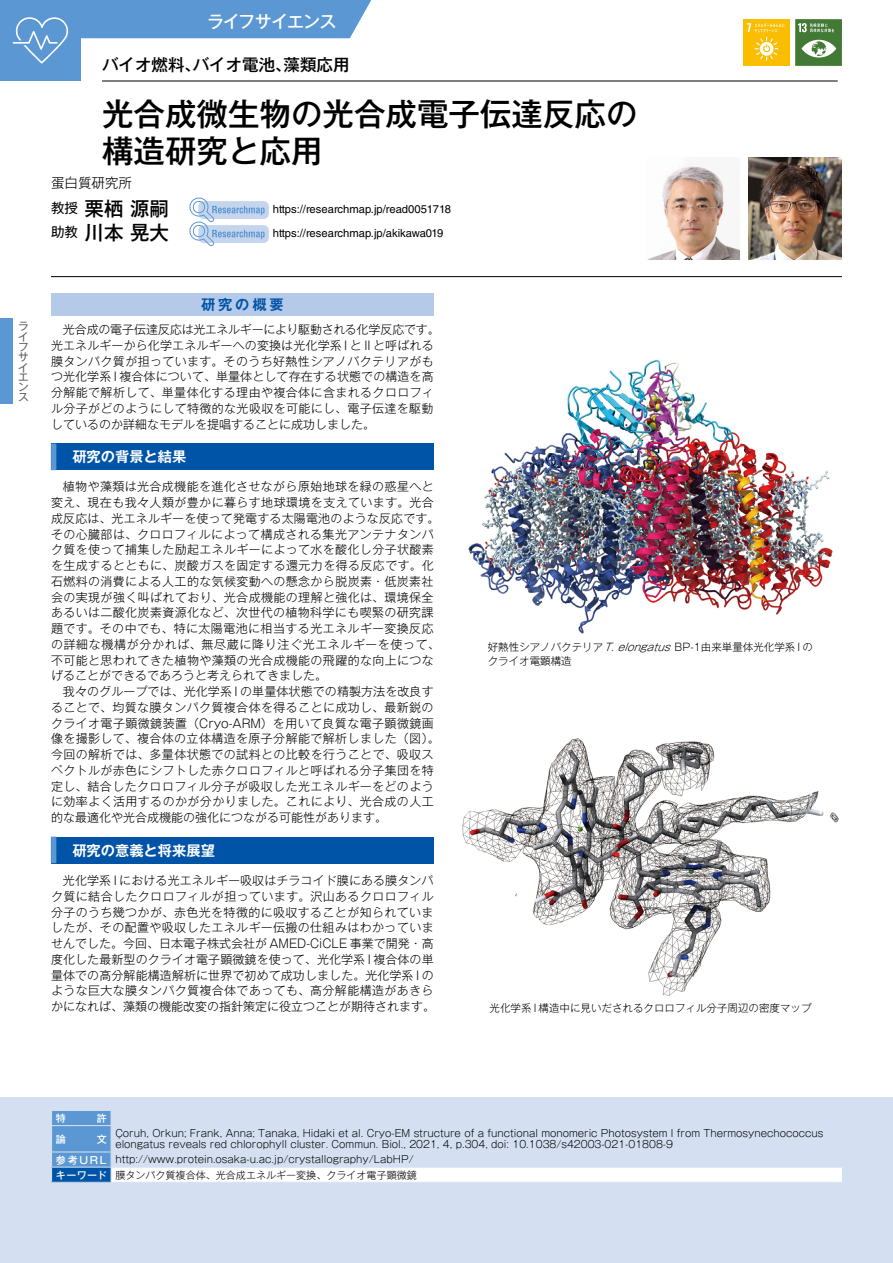
<style>
.page{position:relative;width:893px;height:1263px;background:#fff}
.page>*{position:absolute;margin:0;border:0;box-sizing:border-box;transform-origin:0 0}
.t1{font:500 31.5px/37.5px "Gothic MB101 Pr 6";color:#000}
.t2{font:500 19.5px/24px "Gothic MB101 Pr 6";color:#000}
.t3{font:500 16.95px "Gothic MB101 Pr 6";letter-spacing:-.055em;color:#fff}
.t4{font:500 16.5px "Gothic MB101 Pr 6";color:#000}
.t5{font:700 14.25px "Gothic MB101 Pr 6 De";color:#fff}
.t6{font:700 14.25px "Gothic MB101 Pr 6 De";letter-spacing:.2em;color:#0054a7}
.t7{font:300 13.5px "Gothic MB101 Pr 6";color:#000}
.t8{font:300 12px/15.8px "Gothic MB101 Pr 6";letter-spacing:.03em;color:#000}
.t9{font:300 12px/15.8px "Gothic MB101 Pr 6";letter-spacing:.01em;color:#000}
.t10{font:11.25px/24px "Helvetica LT Std";color:#000}
.t11{font:10.65px/10.2px "Gothic MB101 Pr 6";color:#595757;text-align:justify}
.t12{font:300 10.5px/13.5px "Gothic MB101 Pr 6";color:#000}
.t13{font:300 10.05px/11.2px "Gothic MB101 Pr 6";color:#000}
.t14{font:500 10.05px "Gothic MB101 Pr 6";color:#fff}
.s1{font-weight:400;font-size:13.5px}
.s2{font-size:26.55px;color:#5b97d2}
.s3{font-style:italic}
.s4{font-weight:500;color:#fff}
</style>
<div class="page">
<div style="left:51px;top:293px;width:383px;height:23px;background:#b5cae9"></div>
<div style="left:51px;top:443px;width:383px;height:27px;background:#0054a7"></div>
<div style="left:51px;top:837px;width:383px;height:26px;background:#0054a7"></div>
<div style="left:0;top:1097px;width:893px;height:166px;background:#d4e0f2"></div>
<div style="left:111px;top:1167px;width:731px;height:15px;background:#fff"></div>
<hr style="left:111px;top:1166px;width:732px;height:2px;background:#d4e0f2">
<svg style="left:51px;top:1111px;width:61px;height:71px;background:#5490cc"></svg>
<div style="left:743px;top:19px;width:47px;height:47px;background:#fabd00"></div>
<svg style="left:747px;top:23px;width:38px;height:38px"></svg>
<div style="left:795px;top:19px;width:47px;height:47px;background:#427935"></div>
<svg style="left:801px;top:40px;width:35px;height:18px"></svg>
<svg style="left:798px;top:23px;width:36px;height:9px"></svg>
<hr style="left:51px;top:276px;width:791px;height:1px;background:#000">
<div style="left:198px;top:201px;width:71px;height:18px;background:#c5d5ee;border-radius:5px"></div>
<div style="left:198px;top:225px;width:71px;height:18px;background:#c5d5ee;border-radius:5px"></div>
<svg style="left:189px;top:198px;width:76px;height:48px"></svg>
<img style="left:649px;top:166px;width:91px;height:93px">
<img style="left:748px;top:157px;width:94px;height:102px">
<img style="left:468px;top:359px;width:365px;height:275px">
<img style="left:462px;top:738px;width:377px;height:258px">
<div style="left:0;top:0;width:81px;height:81px;background:#5b97d2"></div>
<hr style="left:892px;top:0;width:1px;height:81px;background:#5b97d2">
<div style="left:81px;top:0;width:291px;height:38px;background:#5b97d2"></div>
<svg style="left:13px;top:17px;width:56px;height:47px"></svg>
<hr style="left:102px;top:81px;width:736px;height:1px;background:#000">
<div style="left:0;top:319px;width:13px;height:85px;background:#5b97d2"></div>
<p class="t11" style="left:18px;top:320px;width:12px">ライフサイエンス</p>
<h3 class="t3" style="left:207px;top:7px;width:131px">ライフサイエンス</h3>
<h3 class="t4" style="left:102px;top:51px;width:249px">バイオ燃料、バイオ電池、藻類応用</h3>
<h1 class="t1" style="left:102px;top:93px;width:537px">光合成微生物の光合成電子伝達反応の構造研究と応用</h1>
<p class="t7" style="left:51px;top:172px;width:82px">蛋白質研究所</p>
<h2 class="t2" style="left:51px;top:195px;width:119px"><span class="s1">教授</span> 栗栖 源嗣<span class="s1">助教</span> 川本 晃大</h2>
<p class="t10" style="left:273px;top:197px;width:180px">https://researchmap.jp/read0051718 https://researchmap.jp/akikawa019</p>
<p class="t6" style="left:201px;top:293px;width:84px">研究の概要</p>
<p class="t9" style="left:51px;top:321px;width:390px;text-indent:12px">光合成の電子伝達反応は光エネルギーにより駆動される化学反応です。光エネルギーから化学エネルギーへの変換は光化学系 I と II と呼ばれる膜タンパク質が担っています。そのうち好熱性シアノバクテリアがもつ光化学系 I 複合体について、単量体として存在する状態での構造を高分解能で解析して、単量体化する理由や複合体に含まれるクロロフィル分子がどのようにして特徴的な光吸収を可能にし、電子伝達を駆動しているのか詳細なモデルを提唱することに成功しました。　</p>
<p class="t5" style="left:51px;top:445px;width:137px"><span class="s2">▍</span> 研究の背景と結果</p>
<p class="t8" style="left:51px;top:478px;width:390px;text-indent:12px">植物や藻類は光合成機能を進化させながら原始地球を緑の惑星へと変え、現在も我々人類が豊かに暮らす地球環境を支えています。光合成反応は、光エネルギーを使って発電する太陽電池のような反応です。その心臓部は、クロロフィルによって構成される集光アンテナタンパク質を使って捕集した励起エネルギーによって水を酸化し分子状酸素を生成するとともに、炭酸ガスを固定する還元力を得る反応です。化石燃料の消費による人工的な気候変動への懸念から脱炭素・低炭素社会の実現が強く叫ばれており、光合成機能の理解と強化は、環境保全あるいは二酸化炭素資源化など、次世代の植物科学にも喫緊の研究課題です。その中でも、特に太陽電池に相当する光エネルギー変換反応の詳細な機構が分かれば、無尽蔵に降り注ぐ光エネルギーを使って、不可能と思われてきた植物や藻類の光合成機能の飛躍的な向上につなげることができるであろうと考えられてきました。</p>
<p class="t8" style="left:51px;top:683px;width:390px;text-indent:12px">我々のグループでは、光化学系 I の単量体状態での精製方法を改良することで、均質な膜タンパク質複合体を得ることに成功し、最新鋭のクライオ電子顕微鏡装置（Cryo-ARM）を用いて良質な電子顕微鏡画像を撮影して、複合体の立体構造を原子分解能で解析しました（図）。今回の解析では、多量体状態での試料との比較を行うことで、吸収スペクトルが赤色にシフトした赤クロロフィルと呼ばれる分子集団を特定し、結合したクロロフィル分子が吸収した光エネルギーをどのように効率よく活用するのかが分かりました。これにより、光合成の人工的な最適化や光合成機能の強化につながる可能性があります。</p>
<p class="t5" style="left:51px;top:838px;width:165px"><span class="s2">▍</span> 研究の意義と将来展望</p>
<p class="t9" style="left:51px;top:872px;width:385px;text-indent:12px">光化学系 I における光エネルギー吸収はチラコイド膜にある膜タンパク質に結合したクロロフィルが担っています。沢山あるクロロフィル分子のうち幾つかが、赤色光を特徴的に吸収することが知られていましたが、その配置や吸収したエネルギー伝搬の仕組みはわかっていませんでした。今回、日本電子株式会社が AMED-CiCLE 事業で開発・高度化した最新型のクライオ電子顕微鏡を使って、光化学系 I 複合体の単量体での高分解能構造解析に世界で初めて成功しました。光化学系 I のような巨大な膜タンパク質複合体であっても、高分解能構造があきらかになれば、藻類の機能改変の指針策定に役立つことが期待されます。</p>
<p class="t12" style="left:488px;top:639px;width:326px">好熱性シアノバクテリア<span class="s3">T.elongatus</span>BP-1由来単量体光化学系 I のクライオ電顕構造</p>
<p class="t12" style="left:490px;top:1000px;width:323px">光化学系 I 構造中に見いだされるクロロフィル分子周辺の密度マップ</p>
<p class="t14" style="left:56px;top:1110px;width:12px">特</p>
<p class="t14" style="left:97px;top:1110px;width:12px">許</p>
<p class="t14" style="left:56px;top:1131px;width:12px">論</p>
<p class="t14" style="left:97px;top:1131px;width:12px">文</p>
<p class="t13" style="left:115px;top:1127px;width:710px">Çoruh, Orkun; Frank, Anna; Tanaka, Hidaki et al. Cryo-EM structure of a functional monomeric Photosystem I from Thermosynechococcus elongatus reveals red chlorophyll cluster. Commun. Biol., 2021, 4, p.304, doi: 10.1038/s42003-021-01808-9</p>
<p class="t13" style="left:56px;top:1151px;width:363px;line-height:15.1px"><span class="s4">参考 U R L</span> http://www.protein.osaka-u.ac.jp/crystallography/LabHP/<span class="s4">キーワード</span> 膜タンパク質複合体、光合成エネルギー変換、クライオ電子顕微鏡</p>
</div>
